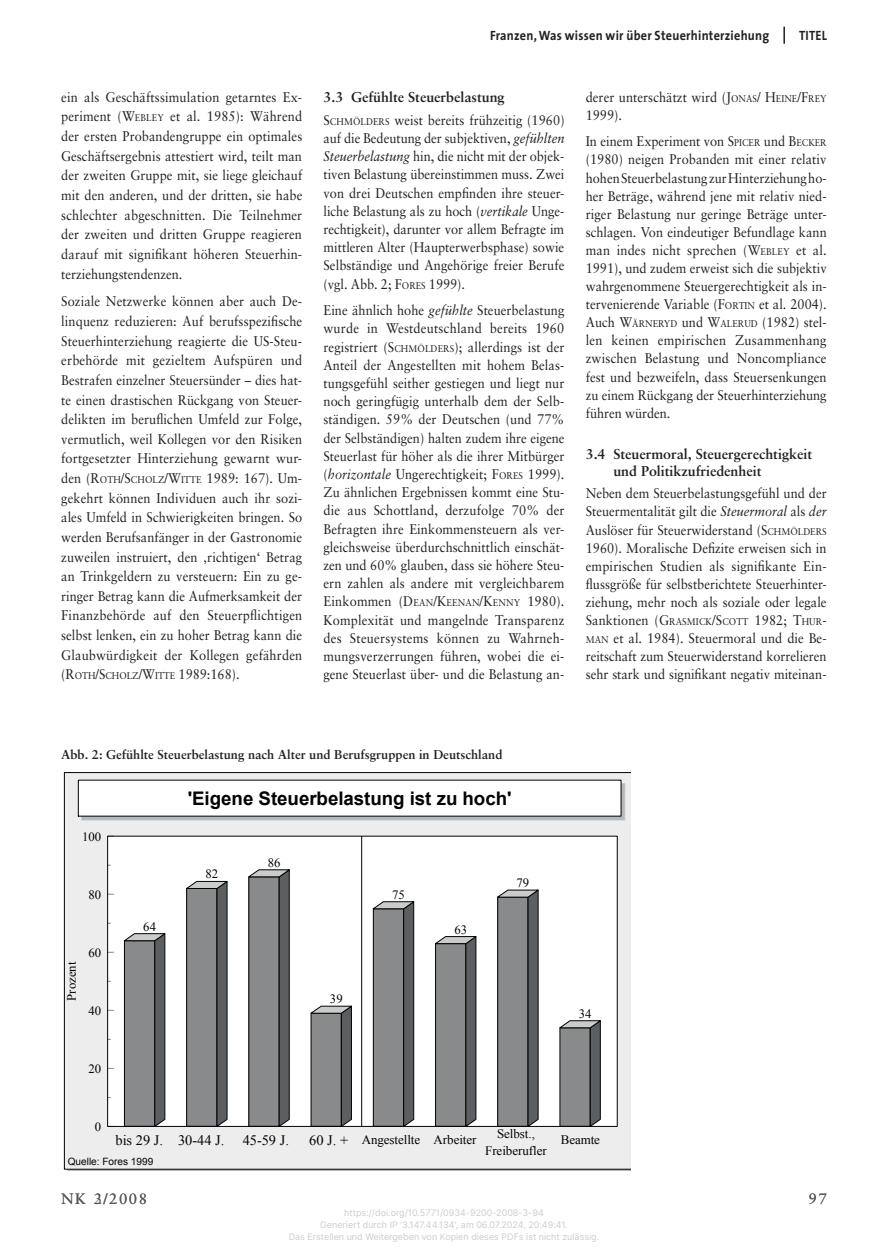
<style>
.page{position:relative;width:888px;height:1258px;background:#fff}
.page>*{position:absolute;margin:0;border:0;box-sizing:border-box;transform-origin:0 0}
.t1{font:700 18.75px "Arial";letter-spacing:-.005em;color:#020404}
.t2{font:15px "Sabon";letter-spacing:.1em;color:#57585a}
.t3{font:14.4px "Times New Roman";letter-spacing:-.005em;color:#020404}
.t4{font:700 14.25px/16.6px "Sabon";color:#231f20}
.t5{font:14.1px/18.1px "Sabon";letter-spacing:.005em;color:#231f20;text-align:justify;scale:.91 1}
.t6{font:700 13.5px "The Sans";letter-spacing:.02em;color:#231f20;scale:.91 1}
.t7{font:700 12.9px "Sabon";color:#231f20}
.t8{font:12.9px/16.8px "Times New Roman";letter-spacing:-.005em;color:#020404;text-align:center}
.t9{font:12.75px "Times New Roman";color:#020404}
.t10{font:10.05px "Arial";letter-spacing:.005em;color:#020404}
.t11{font:9px/12px "Inter";color:#ccc;text-align:center}
.s1{font-size:9.75px}
.s2{font-style:italic}
.s3{font-size:14.4px}
</style>
<div class="page">
<svg style="left:783px;top:27px;width:2px;height:17px"></svg>
<svg style="left:64px;top:772px;width:566px;height:397px;background:#e4e5e4"></svg>
<div style="left:108px;top:836px;width:509px;height:290px;background:#fff"></div>
<svg style="left:124px;top:933px;width:42px;height:192px;background:#707374"></svg>
<svg style="left:186px;top:880px;width:42px;height:245px;background:#727576"></svg>
<svg style="left:248px;top:869px;width:42px;height:256px;background:#757779"></svg>
<svg style="left:310px;top:1005px;width:42px;height:120px;background:#787a7b"></svg>
<svg style="left:372px;top:901px;width:43px;height:224px;background:#7a7c7d"></svg>
<svg style="left:435px;top:936px;width:42px;height:189px;background:#77797a"></svg>
<svg style="left:497px;top:889px;width:42px;height:236px;background:#737577"></svg>
<svg style="left:559px;top:1020px;width:42px;height:105px;background:#787a7b"></svg>
<div style="left:107px;top:836px;width:510px;height:291px;border:1px solid #020404"></div>
<hr style="left:361px;top:836px;width:1px;height:290px;background:#020404">
<svg style="left:84px;top:786px;width:539px;height:32px"></svg>
<div style="left:82px;top:784px;width:543px;height:36px;border:1px solid #b7babc"></div>
<div style="left:79px;top:780px;width:542px;height:36px;background:#fff"></div>
<p class="t5" style="left:61px;top:87px;width:266px;line-height:19.6px">ein als Geschäftssimulation getarntes Ex&shy;periment (W<span class="s1">ebley</span> et al. 1985): Während der ersten Probandengruppe ein optimales Geschäftsergebnis attestiert wird, teilt man der zweiten Gruppe mit, sie liege gleichauf mit den anderen, und der dritten, sie habe schlechter abgeschnitten. Die Teilnehmer der zwei-ten und dritten Gruppe reagieren darauf mit sig-ni-fikant höheren Steuer-hin&shy;terziehungs-tendenzen.</p>
<p class="t5" style="left:61px;top:291px;width:266px;line-height:19.6px">Soziale Netzwerke können aber auch De&shy;linquenz reduzieren: Auf berufsspezifische Steuerhinterziehung reagierte die US-Steu&shy;erbehörde mit gezieltem Aufspüren und Bestrafen einzelner Steuersünder – dies hat&shy;te einen drastischen Rückgang von Steuer&shy;delikten im beruflichen Umfeld zur Folge, vermutlich, weil Kollegen vor den Ri-siken fortgesetzter Hinterziehung gewarnt wur&shy;den (R<span class="s1">oth</span>/S<span class="s1">cholz</span>/W<span class="s1">itte</span> 1989: 167). Um&shy;gekehrt können Individuen auch ihr sozi&shy;ales Umfeld in Schwierigkeiten brin-gen. So werden Berufsanfänger in der Gastronomie zuweilen instruiert, den ‚richtigen‘ Be-trag an Trinkgeldern zu versteuern: Ein zu ge&shy;ringer Be-trag kann die Auf-merksamkeit der Finanzbehörde auf den Steuerpflichtigen selbst len-ken, ein zu hoher Betrag kann die Glaubwürdigkeit der Kollegen gefährden (R<span class="s1">oth</span>/S<span class="s1">cholz</span>/W<span class="s1">itte</span> 1989:168).</p>
<p class="t6" style="left:490px;top:27px;width:308px">Franzen, Was wissen wir über Steuerhinterziehung</p>
<p class="t6" style="left:799px;top:27px;width:32px">TITEL</p>
<p class="t4" style="left:323px;top:88px;width:183px">3.3 Gefühlte Steuerbelastung</p>
<p class="t5" style="left:323px;top:111px;width:266px">S<span class="s1">chmölders</span> weist bereits frühzeitig (1960) auf die Bedeutung der subjektiven, <span class="s2">gefühlten Steuerbelastung</span> hin, die nicht mit der objek&shy;tiven Belastung übereinstimmen muss. Zwei von drei Deutschen empfinden ihre steuer&shy;liche Belastung als zu hoch (<span class="s2">vertikale</span> Unge&shy;rechtigkeit), darunter vor allem Befragte im mittleren Alter (Haupterwerbsphase) sowie Selbständige und Angehörige freier Berufe (vgl. Abb. 2; F<span class="s1">ores</span> 1999).</p>
<p class="t5" style="left:323px;top:301px;width:266px">Eine ähnlich hohe <span class="s2">gefühlte</span> Steuerbelastung wurde in Westdeutschland bereits 1960 re-gistriert (S<span class="s1">chmölders</span>); allerdings ist der Anteil der Angestellten mit hohem Belas&shy;tungsgefühl seither gestiegen und liegt nur noch geringfügig unterhalb dem der Selb&shy;ständigen. 59% der Deutschen (und 77% der Selbständigen) halten zudem ihre eigene Steuerlast für höher als die ihrer Mitbürger (<span class="s2">horizontale</span> Ungerechtigkeit; F<span class="s1">ores</span> 1999).<br>Zu ähnlichen Ergebnissen kommt eine Stu&shy;die aus Schottland, derzufolge 70% der Befragten ihre Einkommensteuern als ver&shy;gleichsweise überdurchschnittlich einschät&shy;zen und 60% glauben, dass sie höhere Steu&shy;ern zahlen als andere mit vergleichbarem Einkommen (D<span class="s1">ean</span>/K<span class="s1">eenan</span>/K<span class="s1">enny</span> 1980).<br>Komplexität und mangelnde Transparenz des Steuersystems können zu Wahrneh&shy;mungsverzerrungen führen, wobei die ei&shy;gene Steuerlast über- und die Belastung an-</p>
<p class="t5" style="left:586px;top:88px;width:266px">derer unterschätzt wird (J<span class="s1">onas</span>/ H<span class="s1">eine</span>/F<span class="s1">rey<br></span>1999).</p>
<p class="t5" style="left:586px;top:132px;width:266px">In einem Experiment von S<span class="s1">picer</span> und B<span class="s1">ecker </span>(1980) neigen Probanden mit einer relativ hohen Steuerbelastung zur Hinterziehung ho&shy;her Beträge, während jene mit relativ nied&shy;riger Belastung nur geringe Beträge unter&shy;schlagen. Von eindeutiger Befundlage kann man indes nicht sprechen (W<span class="s1">ebley</span> et al.<br>1991), und zudem erweist sich die subjektiv wahrgenommene Steuergerechtigkeit als in&shy;tervenierende Variable (F<span class="s1">ortin</span> et al. 2004).<br>Auch W<span class="s1">ärneryd</span> und W<span class="s1">alerud</span> (1982) stel&shy;len keinen empirischen Zusammen-hang zwischen Belastung und Noncompliance fest und bezweifeln, dass Steuer-senkungen zu einem Rückgang der Steuerhinterziehung führen würden.</p>
<p class="t4" style="left:613px;top:445px;width:200px;text-indent:-28px">3.4 Steuermoral, Steuergerechtigkeit und Politikzufriedenheit</p>
<p class="t5" style="left:586px;top:484px;width:266px">Neben dem Steuerbelastungsgefühl und der Steuermentalität gilt die <span class="s2">Steuermoral</span> als <span class="s2">der </span>Auslöser für Steuerwiderstand (S<span class="s1">chmölders </span>1960). Moralische Defizite erweisen sich in empirischen Studien als signifikante Ein&shy;flussgröße für selbstberichtete Steuerhinter&shy;ziehung, mehr noch als soziale oder legale Sanktio-nen (G<span class="s1">ras-mick</span>/S<span class="s1">cott</span> 1982; T<span class="s1">hur&shy;man</span> et al. 1984). Steuermoral und die Be&shy;reitschaft zum Steuerwiderstand korrelieren sehr stark und signifikant negativ miteinan-</p>
<p class="t7" style="left:61px;top:746px;width:443px">Abb. 2: Gefühlte Steuerbelastung nach Alter und Berufsgruppen in Deutschland</p>
<p class="t9" style="left:82px;top:828px;width:21px">100</p>
<p class="t9" style="left:88px;top:886px;width:14px">80</p>
<p class="t9" style="left:63px;top:1001px;width:40px;rotate:-90deg">Prozent</p>
<p class="t9" style="left:88px;top:944px;width:14px">60</p>
<p class="t9" style="left:88px;top:1002px;width:14px">40</p>
<p class="t9" style="left:88px;top:1060px;width:14px">20</p>
<p class="t9" style="left:143px;top:918px;width:14px">64</p>
<h1 class="t1" style="left:188px;top:786px;width:325px">'Eigene Steuerbelastung ist zu hoch'</h1>
<p class="t9" style="left:206px;top:865px;width:14px">82</p>
<p class="t9" style="left:268px;top:854px;width:14px">86</p>
<p class="t9" style="left:330px;top:990px;width:14px">39</p>
<p class="t9" style="left:392px;top:886px;width:14px">75</p>
<p class="t9" style="left:454px;top:921px;width:14px">63</p>
<p class="t9" style="left:516px;top:874px;width:14px">79</p>
<p class="t9" style="left:579px;top:1005px;width:14px">34</p>
<p class="t9" style="left:95px;top:1118px;width:8px">0</p>
<p class="t3" style="left:116px;top:1130px;width:110px">bis 29 J. 30-44 J.</p>
<p class="t3" style="left:243px;top:1130px;width:48px">45-59 J.</p>
<p class="t8" style="left:309px;top:1131px;width:169px"><span class="s3">60 J. +</span> Angestellte Arbeiter</p>
<p class="t8" style="left:485px;top:1125px;width:63px">Selbst.,<br>Freiberufler</p>
<p class="t8" style="left:561px;top:1131px;width:41px">Beamte</p>
<p class="t10" style="left:68px;top:1155px;width:87px">Quelle: Fores 1999</p>
<p class="t2" style="left:61px;top:1190px;width:87px">NK 2/2008</p>
<p class="t2" style="left:808px;top:1190px;width:20px">97</p>
<p class="t2" style="left:94px;top:1190px;width:10px">3</p>
<p class="t11" style="left:289px;top:1207px;width:312px">https://doi.org/10.5771/0934-9200-2008-3-94<br>Generiert durch IP '3.147.44.134', am 06.07.2024, 20:49:41.<br>Das Erstellen und Weitergeben von Kopien dieses PDFs ist nicht zulässig.</p>
</div>
